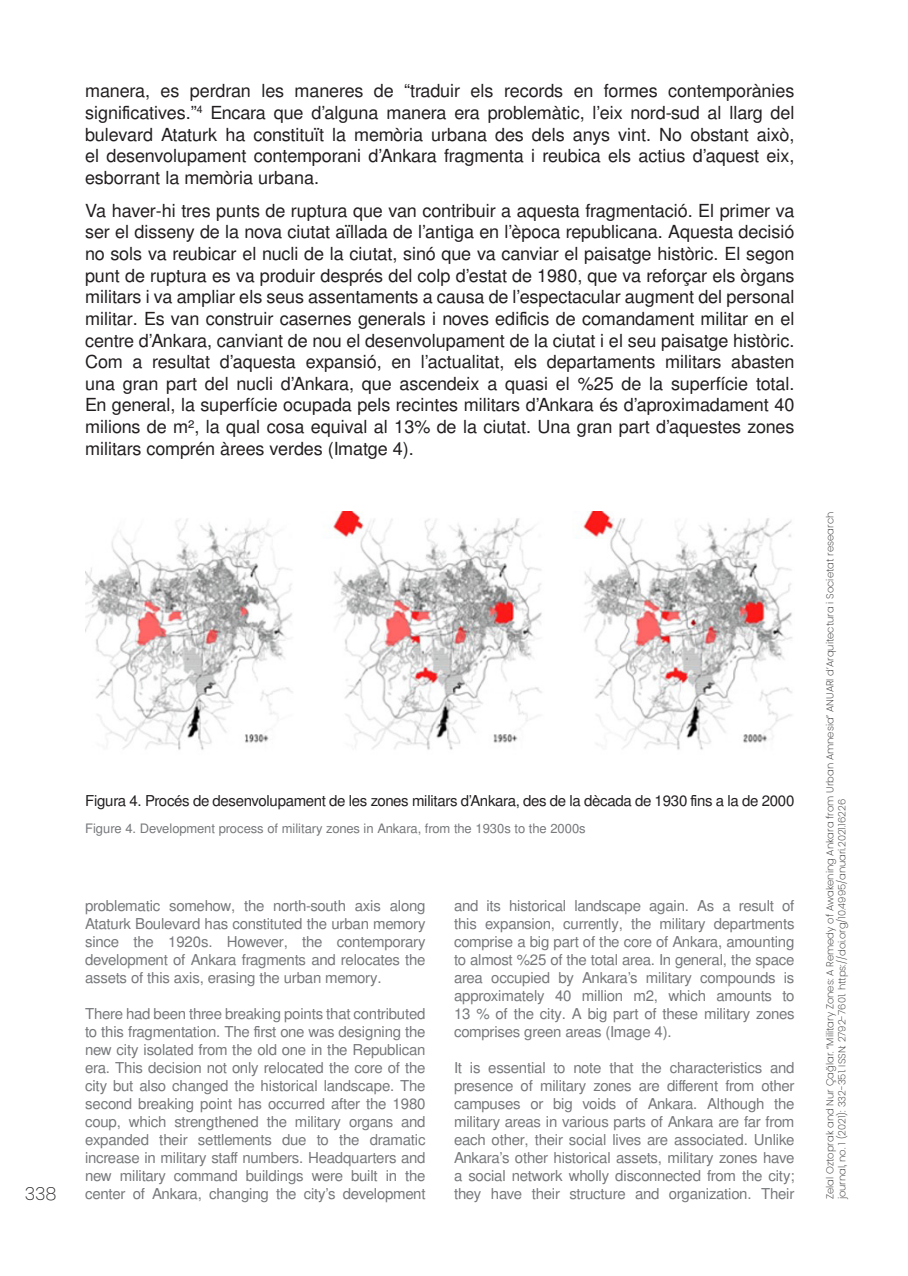
<style>
.page{position:relative;width:908px;height:1276px;background:#fff}
.page>*{position:absolute;margin:0;border:0;box-sizing:border-box;transform-origin:0 0}
.val_cos_de_text{font:18px/21.6px "Free Sans";letter-spacing:-.01em;color:#231f20;text-align:justify}
.t1{font:200 18px "Poppins";color:#231f20}
.eng_text{font:15px/18px "Free Sans";letter-spacing:-.015em;color:#76787b;text-align:justify}
.val_cos_de_text-2{font:15px "Free Sans";letter-spacing:-.025em;color:#231f20}
.val_cos_de_text-3{font:13px "Free Sans";letter-spacing:-.01em;color:#76787b}
.t2{font:200 10px/12px "Poppins";color:#231f20}
</style>
<div class="page">
<img style="left:85px;top:511px;width:708px;height:239px">
<p class="val_cos_de_text" style="left:85px;top:81px;width:710px">manera, es perdran les maneres de “traduir els records en formes contemporànies significatives.”<sup>4</sup> Encara que d’alguna manera era problemàtic, l’eix nord-sud al llarg del bulevard Ataturk ha constituït la memòria urbana des dels anys vint. No obstant això, el desenvolupament contemporani d’Ankara fragmenta i reubica els actius d’aquest eix, esborrant la memòria urbana.</p>
<p class="val_cos_de_text" style="left:85px;top:201px;width:710px">Va haver-hi tres punts de ruptura que van contribuir a aquesta fragmentació. El primer va ser el disseny de la nova ciutat aïllada de l’antiga en l’època republicana. Aquesta decisió no sols va reubicar el nucli de la ciutat, sinó que va canviar el paisatge històric. El segon punt de ruptura es va produir després del colp d’estat de 1980, que va reforçar els òrgans militars i va ampliar els seus assentaments a causa de l’espectacular augment del personal militar. Es van construir casernes generals i noves edificis de comandament militar en el centre d’Ankara, canviant de nou el desenvolupament de la ciutat i el seu paisatge històric.<br>Com a resultat d’aquesta expansió, en l’actualitat, els departaments militars abasten una gran part del nucli d’Ankara, que ascendeix a quasi el %25 de la superfície total.<br>En general, la superfície ocupada pels recintes militars d’Ankara és d’aproximadament 40 milions de m², la qual cosa equival al 13% de la ciutat. Una gran part d’aquestes zones militars comprén àrees verdes (Imatge 4).</p>
<p class="t1" style="left:25px;top:1183px;width:33px">338</p>
<p class="val_cos_de_text-2" style="left:85px;top:790px;width:710px">Figura 4. Procés de desenvolupament de les zones militars d’Ankara, des de la dècada de 1930 fins a la de 2000</p>
<p class="val_cos_de_text-3" style="left:85px;top:819px;width:502px">Figure 4. Development process of military zones in Ankara, from the 1930s to the 2000s</p>
<p class="eng_text" style="left:85px;top:898px;width:342px">problematic somehow, the north-south axis along Ataturk Boulevard has constituted the urban memory since the 1920s. However, the contemporary development of Ankara fragments and relocates the assets of this axis, erasing the urban memory.</p>
<p class="eng_text" style="left:85px;top:1006px;width:342px">There had been three breaking points that contributed to this fragmentation. The first one was designing the new city isolated from the old one in the Republican era. This decision not only relocated the core of the city but also changed the historical landscape. The second breaking point has occurred after the 1980 coup, which strengthened the military organs and expanded their settlements due to the dramatic increase in military staff numbers. Headquarters and new military command buildings were built in the center of Ankara, changing the city’s development</p>
<p class="eng_text" style="left:454px;top:898px;width:342px">and its historical landscape again. As a result of this expansion, currently, the military departments comprise a big part of the core of Ankara, amounting to almost %25 of the total area. In general, the space area occupied by Ankara’s military compounds is approximately 40 million m2, which amounts to 13 % of the city. A big part of these military zones comprises green areas (Image 4).</p>
<p class="eng_text" style="left:454px;top:1060px;width:342px">It is essential to note that the characteristics and presence of military zones are different from other campuses or big voids of Ankara. Although the military areas in various parts of Ankara are far from each other, their social lives are associated. Unlike Ankara’s other historical assets, military zones have a social network wholly disconnected from the city; they have their structure and organization. Their</p>
<p class="t2" style="left:823px;top:1199px;width:689px;rotate:-90deg">Zelal Oztoprak and Nur Çağlar. “Military Zones: A Remedy of Awakening Ankara from Urban Amnesia” ANUARI d’Arquitectura i Societat research journal, no. 1 (2021): 332-351. ISSN: 2792-7601. https://doi.org/10.4995/anuari.2021.16226</p>
</div>
